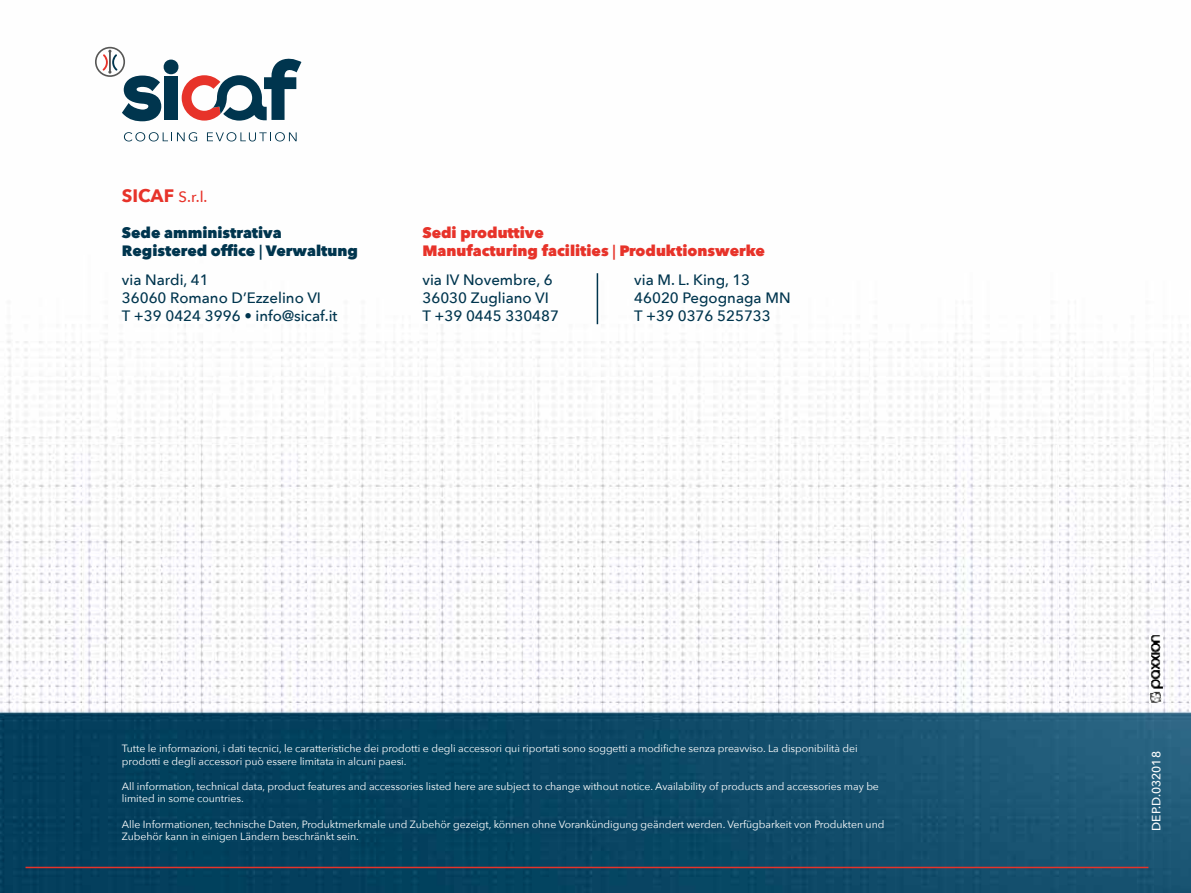
<style>
.page{position:relative;width:1191px;height:893px;background:#fff}
.page>*{position:absolute;margin:0;border:0;box-sizing:border-box;transform-origin:0 0}
.t1{font:500 15px/18px "Avenir Next";color:#00354e}
.t2{font:800 15px/18px "Avenir Next";color:#e7332a}
.t3{font:800 15px/18px "Avenir Next";color:#00354e}
.t4{font:500 15px "Avenir Next";color:#e7332a}
.t5{font:500 12px "Avenir Next";color:#fff}
.t6{font:10.5px/12.6px "Avenir Next";letter-spacing:-.005em;color:#fff}
.s1{font-weight:700;font-size:18px}
.s2{font-weight:600}
</style>
<div class="page">
<img style="left:0;top:46px;width:1191px;height:847px">
<hr style="left:26px;top:867px;width:1122px;height:1px;background:#e7332a">
<img style="left:1149px;top:635px;width:13px;height:68px">
<svg style="left:95px;top:47px;width:66px;height:74px"></svg>
<div style="left:164px;top:60px;width:14px;height:14px;background:#00354e;border-radius:50%"></div>
<div style="left:164px;top:77px;width:14px;height:43px;background:#00354e"></div>
<svg style="left:124px;top:132px;width:73px;height:9px"></svg>
<svg style="left:207px;top:132px;width:90px;height:9px"></svg>
<svg style="left:182px;top:57px;width:119px;height:64px"></svg>
<hr style="left:596px;top:273px;width:2px;height:51px;background:#00354e">
<h1 class="t4" style="left:122px;top:184px;width:87px"><span class="s1">SICAF</span> S.r.l.</h1>
<h1 class="t3" style="left:122px;top:224px;width:237px">Sede amministrativa<br>Registered office <span class="s2">|</span> Verwaltung</h1>
<h1 class="t2" style="left:422px;top:224px;width:344px">Sedi produttive<br>Manufacturing facilities <span class="s2">|</span> Produktionswerke</h1>
<h1 class="t1" style="left:122px;top:270px;width:217px">via Nardi, 41<br>36060 Romano D’Ezzelino VI<br>T +39 0424 3996 • info@sicaf.it</h1>
<h1 class="t1" style="left:422px;top:270px;width:138px">via IV Novembre, 6<br>36030 Zugliano VI<br>T +39 0445 330487</h1>
<h1 class="t1" style="left:634px;top:270px;width:158px">via M. L. King, 13<br>46020 Pegognaga MN<br>T +39 0376 525733</h1>
<p class="t6" style="left:122px;top:742px;width:737px">Tutte le informazioni, i dati tecnici, le caratteristiche dei prodotti e degli accessori qui riportati sono soggetti a modifiche senza preavviso. La disponibilità dei prodotti e degli accessori può essere limitata in alcuni paesi.</p>
<p class="t6" style="left:122px;top:779px;width:758px">All information, technical data, product features and accessories listed here are subject to change without notice. Availability of products and accessories may be limited in some countries.</p>
<p class="t6" style="left:122px;top:817px;width:764px">Alle Informationen, technische Daten, Produktmerkmale und Zubehör gezeigt, können ohne Vorankündigung geändert werden. Verfügbarkeit von Produkten und<br>Zubehör kann in einigen Ländern beschränkt sein.</p>
<p class="t5" style="left:1146px;top:831px;width:81px;rotate:-90deg">DEP.D.032018</p>
</div>
